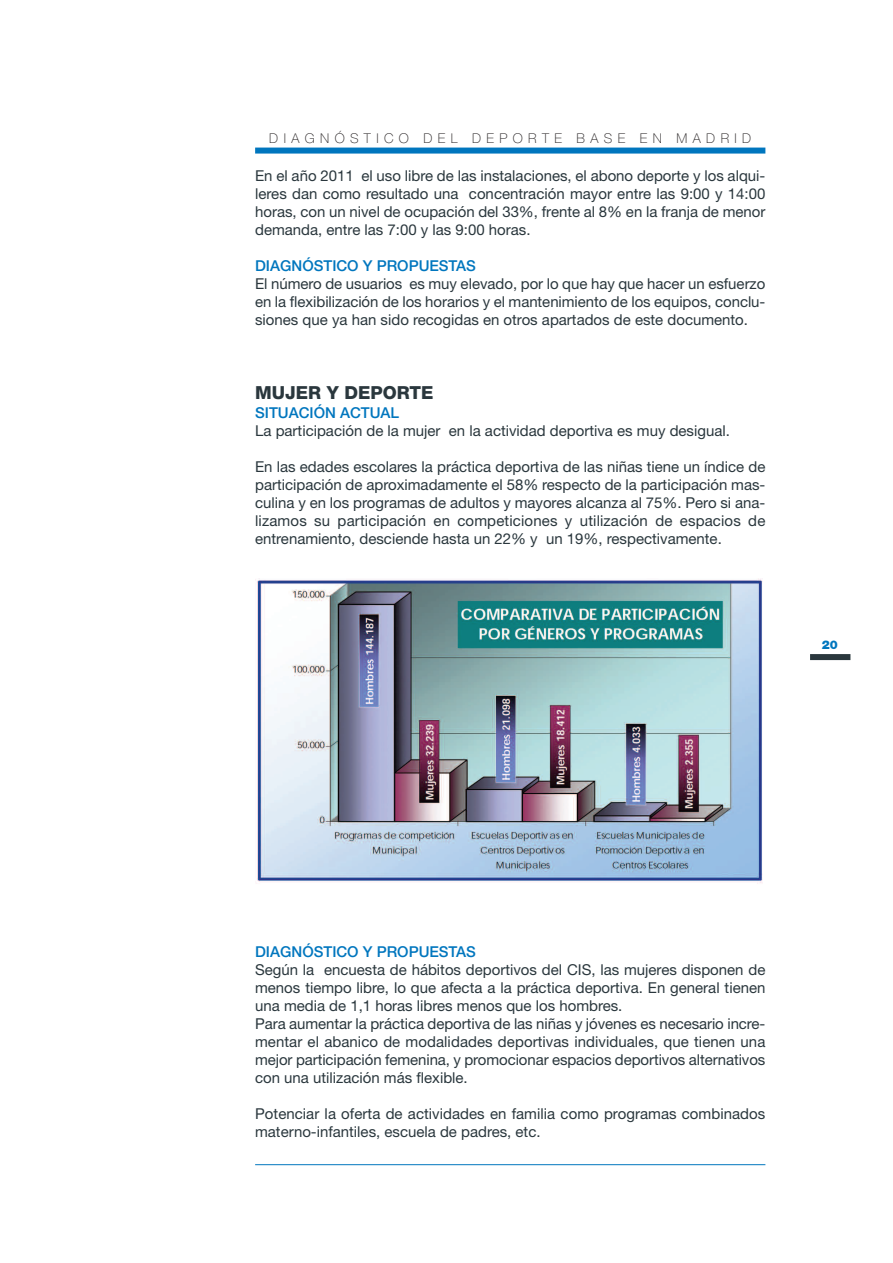
<style>
.page{position:relative;width:893px;height:1263px;background:#fff}
.page>*{position:absolute;margin:0;border:0;box-sizing:border-box;transform-origin:0 0}
.t1{font:800 18px "Helvetica Neue";color:#2a373d}
.t2{font:15px/18px "Helvetica Neue";color:#2a373d;text-align:justify}
.t3{font:500 15px "Helvetica Neue";color:#0076be}
.t4{font:100 13.5px "Helvetica Neue";letter-spacing:.4em;color:#231f20}
.t5{font:900 12px "Helvetica Neue";color:#0076be}
</style>
<div class="page">
<hr style="left:255px;top:1164px;width:510px;height:1px;background:#0076be">
<div style="left:255px;top:148px;width:510px;height:6px;background:#0076be"></div>
<div style="left:810px;top:654px;width:40px;height:6px;background:#2a373d"></div>
<img style="left:255px;top:578px;width:508px;height:306px">
<p class="t4" style="left:269px;top:134px;width:483px">DIAGNÓSTICO DEL DEPORTE BASE EN MADRID</p>
<p class="t2" style="left:255px;top:168px;width:512px">En el año 2011 el uso libre de las instalaciones, el abono deporte y los alqui&shy;leres dan como resultado una concentración mayor entre las 9:00 y 14:00 horas, con un nivel de ocupación del 33%, frente al 8% en la franja de menor demanda, entre las 7:00 y las 9:00 horas.</p>
<p class="t3" style="left:255px;top:260px;width:222px">DIAGNÓSTICO Y PROPUESTAS</p>
<p class="t2" style="left:255px;top:276px;width:512px">El número de usuarios es muy elevado, por lo que hay que hacer un esfuerzo en la flexibilización de los horarios y el mantenimiento de los equipos, conclu&shy;siones que ya han sido recogidas en otros apartados de este documento.</p>
<p class="t1" style="left:255px;top:386px;width:180px">MUJER Y DEPORTE</p>
<p class="t3" style="left:255px;top:408px;width:146px">SITUACIÓN ACTUAL</p>
<p class="t2" style="left:255px;top:424px;width:476px">La participación de la mujer en la actividad deportiva es muy desigual.</p>
<p class="t2" style="left:255px;top:460px;width:512px">En las edades escolares la práctica deportiva de las niñas tiene un índice de participación de aproximadamente el 58% respecto de la participación mas&shy;culina y en los programas de adultos y mayores alcanza al 75%. Pero si ana&shy;lizamos su participación en competiciones y utilización de espacios de entrenamiento, desciende hasta un 22% y un 19%, respectivamente.</p>
<p class="t5" style="left:822px;top:641px;width:18px">20</p>
<p class="t3" style="left:255px;top:946px;width:222px">DIAGNÓSTICO Y PROPUESTAS</p>
<p class="t2" style="left:255px;top:962px;width:512px;text-align:left">Según la encuesta de hábitos deportivos del CIS, las mujeres disponen de menos tiempo libre, lo que afecta a la práctica deportiva. En general tienen una media de 1,1 horas libres menos que los hombres.<br>Para aumentar la práctica deportiva de las niñas y jóvenes es necesario incre&shy;mentar el abanico de modalidades deportivas individuales, que tienen una mejor participación femenina, y promocionar espacios deportivos alternativos con una utilización más flexible.</p>
<p class="t2" style="left:255px;top:1106px;width:512px">Potenciar la oferta de actividades en familia como programas combinados materno-infantiles, escuela de padres, etc.</p>
</div>
